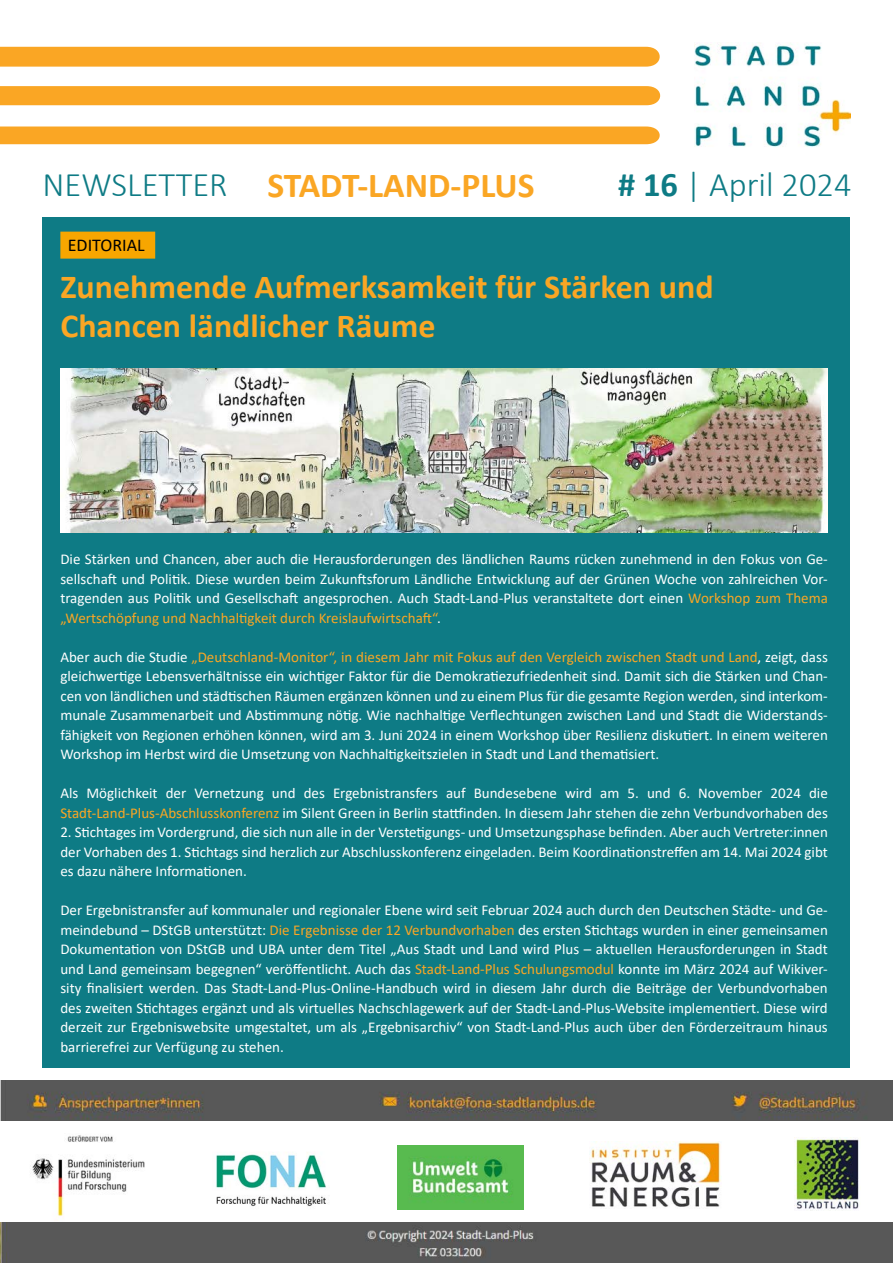
<style>
.page{position:relative;width:893px;height:1263px;background:#fff}
.page>*{position:absolute;margin:0;border:0;box-sizing:border-box;transform-origin:0 0}
.t1{font:700 35.25px "Calibri";color:#faa624}
.t2{font:300 34.5px "Calibri";color:#0e7b85}
.t3{font:700 33.6px/39px "Calibri";color:#faa624}
.t4{font:18px "Calibri";color:#000}
.t5{font:15px/19.5px "Calibri";color:#fff;text-align:justify}
.s1{font-weight:700}
.s2{color:#faa624}
</style>
<div class="page">
<img style="left:694px;top:44px;width:156px;height:103px">
<div style="left:0;top:47px;width:660px;height:20px;background:#faa624"></div>
<div style="left:0;top:86px;width:661px;height:19px;background:#faa624"></div>
<div style="left:0;top:126px;width:660px;height:18px;background:#faa624"></div>
<div style="left:43px;top:218px;width:807px;height:850px;background:#0e7b85"></div>
<img style="left:61px;top:369px;width:767px;height:163px">
<div style="left:60px;top:232px;width:95px;height:27px;background:#f7a600"></div>
<div style="left:0;top:1222px;width:893px;height:41px;background:#585858"></div>
<img style="left:30px;top:1135px;width:115px;height:81px">
<img style="left:216px;top:1152px;width:110px;height:55px">
<img style="left:397px;top:1145px;width:126px;height:65px">
<img style="left:590px;top:1141px;width:131px;height:66px">
<img style="left:796px;top:1137px;width:63px;height:74px">
<img style="left:0;top:1080px;width:893px;height:41px">
<h2 class="t2" style="left:43px;top:163px;width:187px">NEWSLETTER</h2>
<h1 class="t1" style="left:268px;top:160px;width:269px">STADT-LAND-PLUS</h1>
<h2 class="t2" style="left:618px;top:163px;width:235px"><span class="s1"># 16</span> | April 2024</h2>
<p class="t4" style="left:68px;top:232px;width:78px">EDITORIAL</p>
<h3 class="t3" style="left:60px;top:267px;width:655px">Zunehmende Aufmerksamkeit für Stärken und<br>Chancen ländlicher Räume</h3>
<p class="t5" style="left:60px;top:549px;width:769px">Die Stärken und Chancen, aber auch die Herausforderungen des ländlichen Raums rücken zunehmend in den Fokus von Ge&shy;sellschaft und Politik. Diese wurden beim Zukunftsforum Ländliche Entwicklung auf der Grünen Woche von zahlreichen Vor&shy;tragenden aus Politik und Gesellschaft angesprochen. Auch Stadt-Land-Plus veranstaltete dort einen <span class="s2">Workshop zum Thema „Wertschöpfung und Nachhaltigkeit durch Kreislaufwirtschaft“</span>.</p>
<p class="t5" style="left:60px;top:646px;width:769px">Aber auch die Studie <span class="s2">„Deutschland-Monitor“, in diesem Jahr mit Fokus auf den Vergleich zwischen Stadt und Land</span>, zeigt, dass gleichwertige Lebensverhältnisse ein wichtiger Faktor für die Demokratiezufriedenheit sind. Damit sich die Stärken und Chan&shy;cen von ländlichen und städtischen Räumen ergänzen können und zu einem Plus für die gesamte Region werden, sind interkom&shy;munale Zusammenarbeit und Abstimmung nötig. Wie nachhaltige Verflechtungen zwischen Land und Stadt die Widerstands&shy;fähigkeit von Regionen erhöhen können, wird am 3. Juni 2024 in einem Workshop über Resilienz diskutiert. In einem weiteren Workshop im Herbst wird die Umsetzung von Nachhaltigkeitszielen in Stadt und Land thematisiert.</p>
<p class="t5" style="left:60px;top:783px;width:769px">Als Möglichkeit der Vernetzung und des Ergebnistransfers auf Bundesebene wird am 5. und 6. November 2024 die<br><span class="s2">Stadt-Land-Plus-Abschlusskonferenz</span> im Silent Green in Berlin stattfinden. In diesem Jahr stehen die zehn Verbundvorhaben des</p>
<p class="t5" style="left:60px;top:822px;width:769px">2. Stichtages im Vordergrund, die sich nun alle in der Verstetigungs- und Umsetzungsphase befinden. Aber auch Vertreter:innen der Vorhaben des 1. Stichtags sind herzlich zur Abschlusskonferenz eingeladen. Beim Koordinationstreffen am 14. Mai 2024 gibt es dazu nähere Informationen.</p>
<p class="t5" style="left:60px;top:900px;width:769px">Der Ergebnistransfer auf kommunaler und regionaler Ebene wird seit Februar 2024 auch durch den Deutschen Städte- und Ge&shy;meindebund – DStGB unterstützt: <span class="s2">Die Ergebnisse der 12 Verbundvorhaben</span> des ersten Stichtags wurden in einer gemeinsamen Dokumentation von DStGB und UBA unter dem Titel „Aus Stadt und Land wird Plus – aktuellen Herausforderungen in Stadt und Land gemeinsam begegnen“ veröffentlicht. Auch das <span class="s2">Stadt-Land-Plus Schulungsmodul</span> konnte im März 2024 auf Wikiver&shy;sity finalisiert werden. Das Stadt-Land-Plus-Online-Handbuch wird in diesem Jahr durch die Beiträge der Verbundvorhaben des zweiten Stichtages ergänzt und als virtuelles Nachschlagewerk auf der Stadt-Land-Plus-Website implementiert. Diese wird derzeit zur Ergebniswebsite umgestaltet, um als „Ergebnisarchiv“ von Stadt-Land-Plus auch über den Förderzeitraum hinaus barrierefrei zur Verfügung zu stehen.</p>
</div>
